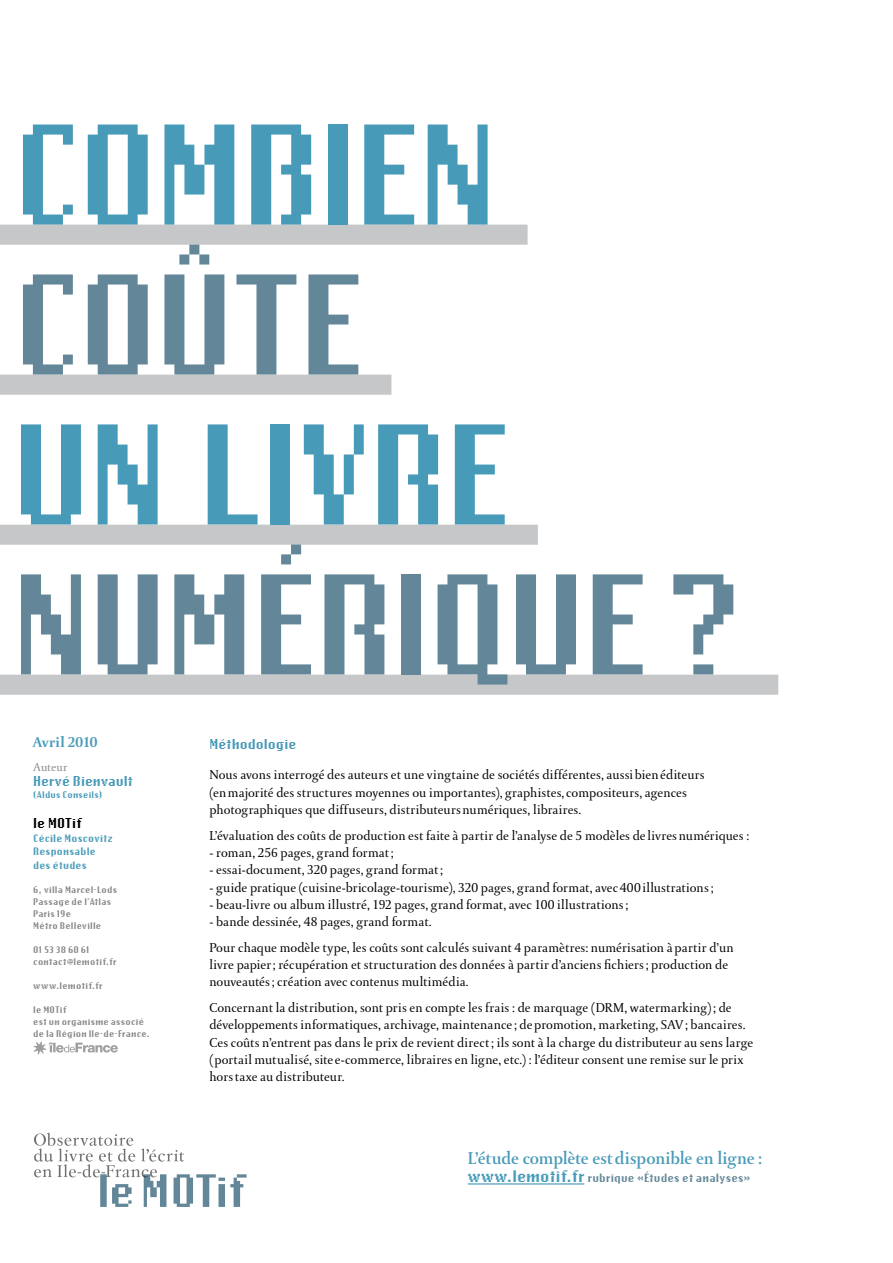
<style>
.page{position:relative;width:893px;height:1263px;background:#fff}
.page>*{position:absolute;margin:0;border:0;box-sizing:border-box;transform-origin:0 0}
.t1{font:180px "Oakland Ten";letter-spacing:-.02em;color:#638798}
.t2{font:180px "Oakland Ten";letter-spacing:-.02em;color:#489ab9}
.t3{font:500 18px "DTL Paradox T";letter-spacing:-.01em;color:#489ab9}
.t4{font:18px "Oakland Ten";color:#489ab9}
.t5{font:18px "Oakland Ten";color:#000}
.t6{font:15px "Oakland Ten";letter-spacing:.01em;color:#638798}
.t7{font:700 15px "DTL Paradox T";letter-spacing:.005em;color:#489ab9}
.t8{font:13.5px/17.2px "DTL Paradox T";letter-spacing:.005em;color:#000}
.t9{font:13.5px/13.5px "Oakland Ten";letter-spacing:.015em;color:#489ab9}
.t10{font:12px/12px "Oakland Ten";letter-spacing:.02em;color:#87888a}
.t11{font:12px "Oakland Ten";letter-spacing:.02em;color:#489ab9}
.t12{font:12px "DTL Paradox T";letter-spacing:.005em;color:#87888a}
.s1{font-size:21px;color:#489ab9}
</style>
<div class="page">
<div style="left:0;top:225px;width:528px;height:20px;background:#c6c7c8"></div>
<div style="left:0;top:375px;width:391px;height:20px;background:#c6c7c8"></div>
<div style="left:0;top:525px;width:538px;height:20px;background:#c6c7c8"></div>
<div style="left:0;top:675px;width:778px;height:20px;background:#c6c7c8"></div>
<hr style="left:468px;top:1183px;width:116px;height:1px;background:#489ab9">
<svg style="left:33px;top:1041px;width:85px;height:14px"></svg>
<svg style="left:34px;top:1133px;width:213px;height:74px"></svg>
<h1 class="t2" style="left:11px;top:95px;width:488px">combien</h1>
<h1 class="t1" style="left:11px;top:245px;width:352px">coûte</h1>
<h1 class="t2" style="left:11px;top:394px;width:498px">un livre</h1>
<h1 class="t1" style="left:11px;top:544px;width:739px">numérique ?</h1>
<p class="t7" style="left:33px;top:733px;width:66px">Avril 2010</p>
<p class="t12" style="left:33px;top:760px;width:36px">Auteur</p>
<h2 class="t4" style="left:33px;top:773px;width:101px">Hervé Bienvault</h2>
<p class="t11" style="left:33px;top:790px;width:70px">(Aldus Conseils)</p>
<h2 class="t5" style="left:33px;top:815px;width:50px">le MOTif</h2>
<p class="t9" style="left:33px;top:831px;width:81px">Cécile Moscovitz<br>Responsable des études</p>
<p class="t10" style="left:33px;top:883px;width:85px">6, villa Marcel-Lods<br>Passage de l’Atlas<br>Paris 19e<br>Métro Belleville</p>
<p class="t10" style="left:33px;top:943px;width:85px">01 53 38 60 61 contact@lemotif.fr</p>
<p class="t10" style="left:33px;top:973px;width:71px;line-height:24px">www.lemotif.fr le MOTif</p>
<p class="t10" style="left:33px;top:1015px;width:118px">est un organisme associé de la Région Ile-de-France.</p>
<h2 class="t4" style="left:209px;top:736px;width:88px">Méthodologie</h2>
<p class="t8" style="left:209px;top:767px;width:497px">Nous avons interrogé des auteurs et une vingtaine de sociétés différentes, aussibienéditeurs (enmajorité des structures moyennes ou importantes), graphistes, compositeurs, agences photographiques que diffuseurs, distributeursnumériques, libraires.</p>
<p class="t8" style="left:209px;top:827px;width:541px">L’évaluation des coûts de production est faite à partir de l’analyse de 5 modèles de livresnumériques :</p>
<p class="t8" style="left:209px;top:844px;width:186px">- roman, 256 pages, grand format;</p>
<p class="t8" style="left:209px;top:861px;width:235px">- essai-document, 320 pages, grand format;</p>
<p class="t8" style="left:209px;top:879px;width:506px">- guide pratique (cuisine-bricolage-tourisme), 320 pages, grand format, avec 400 illustrations;</p>
<p class="t8" style="left:209px;top:896px;width:420px">- beau-livre ou album illustré, 192 pages, grand format, avec 100 illustrations;</p>
<p class="t8" style="left:209px;top:909px;width:526px;line-height:25.8px">- bande dessinée, 48 pages, grand format.<br>Pour chaque modèle type, les coûts sont calculés suivant 4 paramètres: numérisation àpartir d’un</p>
<p class="t8" style="left:209px;top:956px;width:520px">livre papier; récupération et structuration des données à partir d’anciens fichiers; production de nouveautés; création avec contenus multimédia.</p>
<p class="t8" style="left:209px;top:999px;width:545px">Concernant la distribution, sont pris en compte les frais : de marquage (DRM, watermarking); de développements informatiques, archivage, maintenance ; depromotion, marketing, SAV; bancaires.<br>Ces coûts n’entrent pas dans le prix de revient direct; ils sont à la charge du distributeur au sens large (portail mutualisé, site e-commerce, libraires en ligne, etc.) : l’éditeur consent une remise sur le prix horstaxe au distributeur.</p>
<h2 class="t3" style="left:468px;top:1147px;width:296px">L’étude complète estdisponible en ligne :</h2>
<p class="t6" style="left:468px;top:1171px;width:285px"><span class="s1">www.lemotif.fr</span> rubrique «Études et analyses»</p>
</div>
